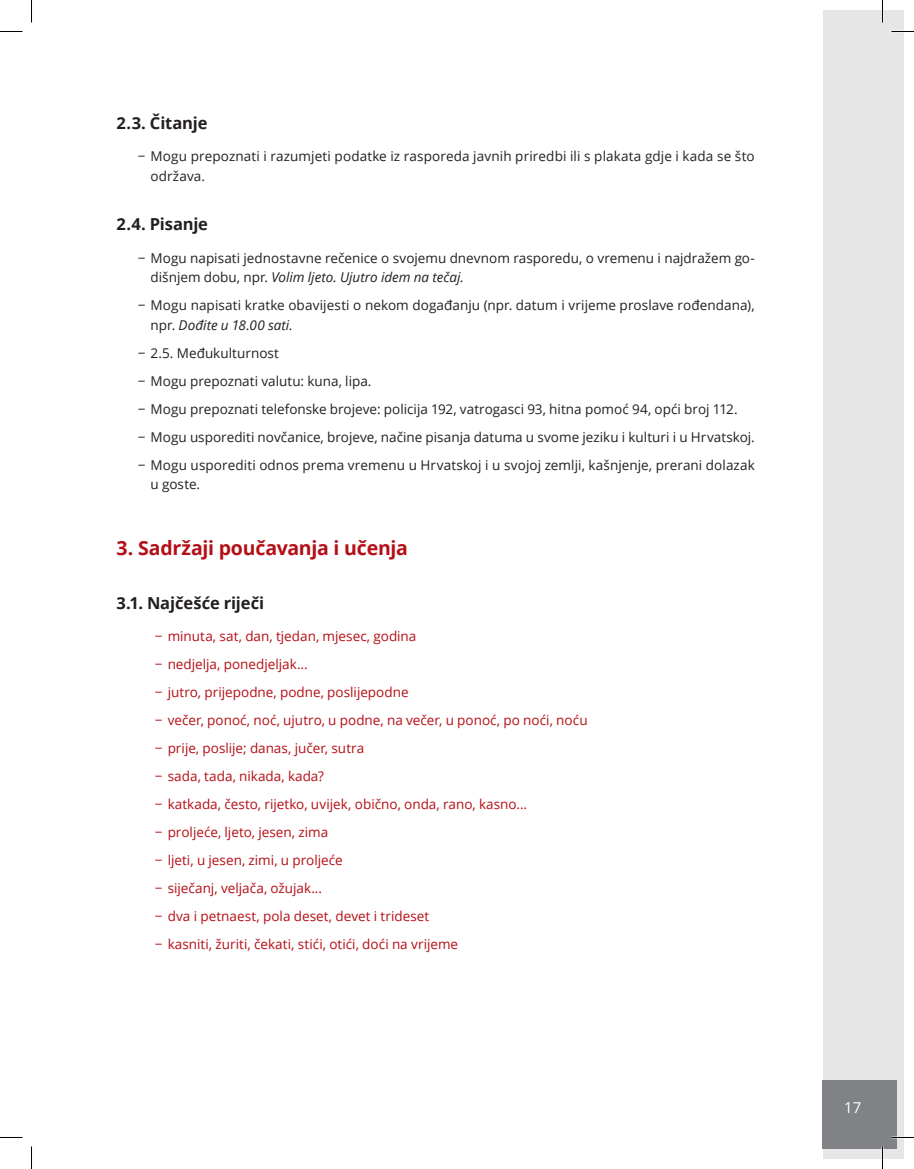
<style>
.page{position:relative;width:914px;height:1169px;background:#fff}
.page>*{position:absolute;margin:0;border:0;box-sizing:border-box;transform-origin:0 0}
.t1{font:700 19.5px "Open Sans";letter-spacing:-.015em;color:#b50e16}
.t2{font:700 16.5px "Open Sans";letter-spacing:-.01em;color:#231f20}
.t3{font:15px "Open Sans";color:#fff}
.t4{font:13.5px/28px "Open Sans";letter-spacing:.005em;color:#231f20}
.t5{font:13.5px/28px "Open Sans";color:#b50e16}
.s1{font-style:italic}
</style>
<div class="page">
<div style="left:822px;top:10px;width:81px;height:1148px;background:#e6e6e6"></div>
<div style="left:822px;top:1080px;width:74px;height:68px;background:#808285"></div>
<hr style="left:891px;top:1136px;width:22px;height:2px;background:#fff">
<hr style="left:881px;top:0;width:2px;height:23px;background:#fff">
<hr style="left:881px;top:1146px;width:2px;height:23px;background:#fff">
<svg style="left:0;top:31px;width:22px;height:1px"></svg>
<svg style="left:891px;top:31px;width:22px;height:1px"></svg>
<svg style="left:0;top:1137px;width:22px;height:1px"></svg>
<svg style="left:891px;top:1137px;width:22px;height:1px"></svg>
<svg style="left:31px;top:0;width:1px;height:23px"></svg>
<svg style="left:31px;top:1146px;width:1px;height:23px"></svg>
<svg style="left:882px;top:0;width:1px;height:23px"></svg>
<svg style="left:882px;top:1146px;width:1px;height:23px"></svg>
<p class="t2" style="left:117px;top:112px;width:92px">2.3. Čitanje</p>
<p class="t4" style="left:151px;top:146px;width:605px;line-height:19.5px;text-indent:-13px">− Mogu prepoznati i razumjeti podatke iz rasporeda javnih priredbi ili s plakata gdje i kada se što održava.</p>
<p class="t2" style="left:117px;top:213px;width:93px">2.4. Pisanje</p>
<p class="t4" style="left:151px;top:247px;width:605px;line-height:19.5px;text-indent:-13px">− Mogu napisati jednostavne rečenice o svojemu dnevnom rasporedu, o vremenu i najdražem go&shy;dišnjem dobu, npr. <span class="s1">Volim ljeto. Ujutro idem na tečaj.</span></p>
<p class="t4" style="left:151px;top:295px;width:605px;line-height:19.5px;text-indent:-13px">− Mogu napisati kratke obavijesti o nekom događanju (npr. datum i vrijeme proslave rođendana), npr. <span class="s1">Dođite u 18.00 sati.</span></p>
<p class="t4" style="left:138px;top:338px;width:618px">− 2.5. Međukulturnost<br>− Mogu prepoznati valutu: kuna, lipa.<br>− Mogu prepoznati telefonske brojeve: policija 192, vatrogasci 93, hitna pomoć 94, opći broj 112.<br>− Mogu usporediti novčanice, brojeve, načine pisanja datuma u svome jeziku i kulturi i u Hrvatskoj. − Mogu usporediti odnos prema vremenu u Hrvatskoj i u svojoj zemlji, kašnjenje, prerani dolazak</p>
<p class="t4" style="left:151px;top:470px;width:51px">u goste.</p>
<h1 class="t1" style="left:117px;top:534px;width:293px">3. Sadržaji poučavanja i učenja</h1>
<p class="t2" style="left:117px;top:591px;width:149px">3.1. Najčešće riječi</p>
<p class="t5" style="left:155px;top:622px;width:434px">− minuta, sat, dan, tjedan, mjesec, godina<br>− nedjelja, ponedjeljak...<br>− jutro, prijepodne, podne, poslijepodne<br>− večer, ponoć, noć, ujutro, u podne, na večer, u ponoć, po noći, noću − prije, poslije; danas, jučer, sutra<br>− sada, tada, nikada, kada?<br>− katkada, često, rijetko, uvijek, obično, onda, rano, kasno...<br>− proljeće, ljeto, jesen, zima<br>− ljeti, u jesen, zimi, u proljeće<br>− siječanj, veljača, ožujak...<br>− dva i petnaest, pola deset, devet i trideset<br>− kasniti, žuriti, čekati, stići, otići, doći na vrijeme</p>
<p class="t3" style="left:844px;top:1097px;width:19px">17</p>
</div>
